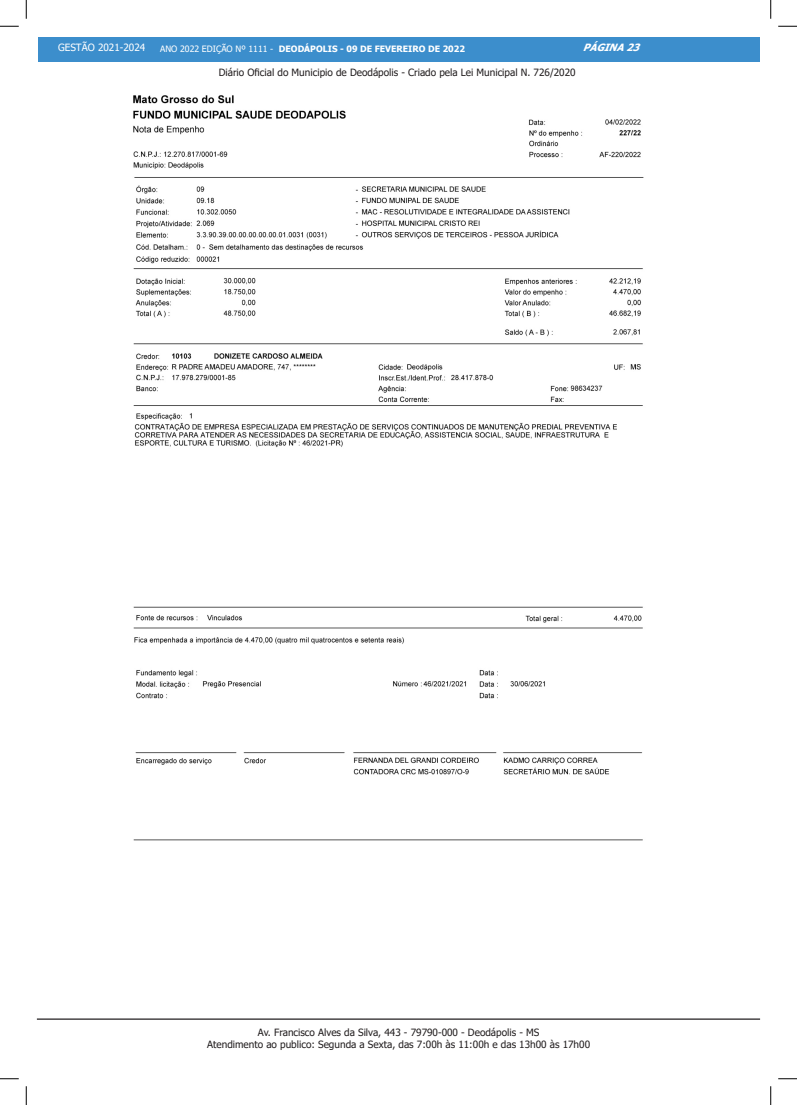
<style>
.page{position:relative;width:797px;height:1105px;background:#fff}
.page>*{position:absolute;margin:0;border:0;box-sizing:border-box;transform-origin:0 0}
.t1{font:10px/12px "Tahoma";color:#231f20;text-align:center}
.t2{font:10px "Tahoma";color:#fff}
.t3{font:italic 700 10px "Tahoma";color:#fff}
.t4{font:700 8.75px "Tahoma";color:#fff}
.s1{font-weight:400}
</style>
<div class="page">
<div style="left:38px;top:38px;width:721px;height:24px;background:#3c8ecc"></div>
<hr style="left:37px;top:1018px;width:723px;height:2px;background:#231f20">
<img style="left:133px;top:95px;width:511px;height:746px">
<svg style="left:0;top:25px;width:19px;height:2px"></svg>
<svg style="left:778px;top:25px;width:19px;height:2px"></svg>
<svg style="left:0;top:1078px;width:19px;height:1px"></svg>
<svg style="left:778px;top:1078px;width:19px;height:1px"></svg>
<svg style="left:25px;top:0;width:2px;height:19px"></svg>
<svg style="left:25px;top:1086px;width:2px;height:19px"></svg>
<svg style="left:770px;top:0;width:1px;height:19px"></svg>
<svg style="left:770px;top:1086px;width:1px;height:19px"></svg>
<p class="t2" style="left:58px;top:41px;width:89px">GESTÃO 2021-2024</p>
<p class="t4" style="left:160px;top:43px;width:306px"><span class="s1">ANO 2022 EDIÇÃO Nº 1111 -</span> DEODÁPOLIS - 09 DE FEVEREIRO DE 2022</p>
<p class="t3" style="left:583px;top:40px;width:63px">PÁGINA23</p>
<p class="t1" style="left:219px;top:67px;width:358px">Diário Oficial do Municipio de Deodápolis - Criado pela Lei Municipal N. 726/2020</p>
<p class="t1" style="left:207px;top:1027px;width:384px">Av. Francisco Alves da Silva, 443 - 79790-000 - Deodápolis - MS<br>Atendimento ao publico: Segunda a Sexta, das 7:00h às 11:00h e das 13h00 às 17h00</p>
</div>
